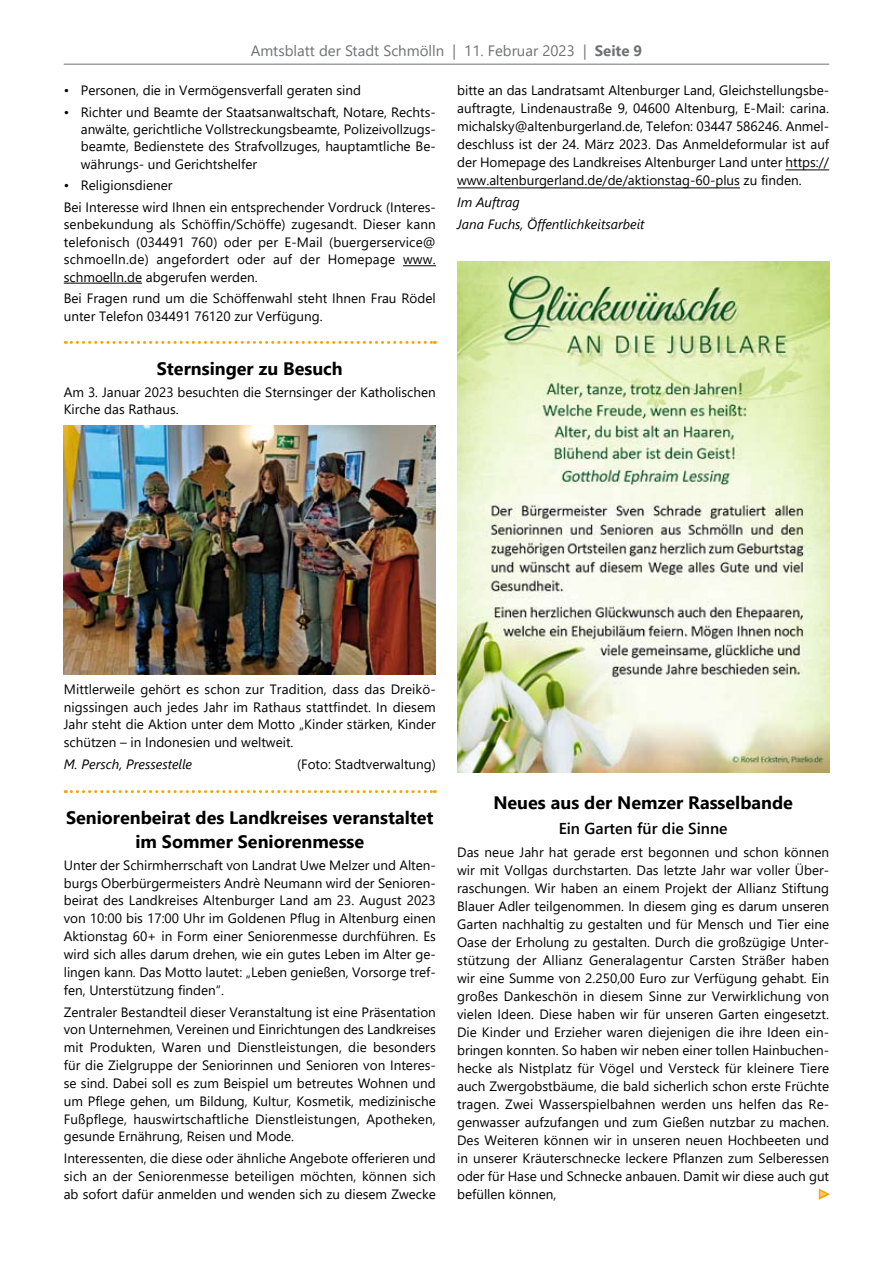
<style>
.page{position:relative;width:893px;height:1263px;background:#fff}
.page>*{position:absolute;margin:0;border:0;box-sizing:border-box;transform-origin:0 0}
.t1{font:700 18px/23.7px "Segoe UI";color:#000;text-align:center}
.t2{font:600 15.75px "Segoe UI";color:#000}
.t3{font:15px "Segoe UI";color:#707173}
.t4{font:13.5px/18px "Segoe UI";color:#000;text-align:justify}
.t5{font:italic 13.5px/22.2px "Segoe UI";color:#000}
.t6{font:9px "Arial Narrow";color:#fcc867}
.s1{font-weight:700}
</style>
<div class="page">
<hr style="left:64px;top:64px;width:765px;height:1px;background:#707173">
<svg style="left:818px;top:1188px;width:12px;height:12px"></svg>
<hr style="left:403px;top:265px;width:33px;height:1px;background:#000">
<hr style="left:64px;top:283px;width:78px;height:1px;background:#000">
<hr style="left:786px;top:169px;width:43px;height:1px;background:#000">
<hr style="left:457px;top:187px;width:283px;height:1px;background:#000">
<img style="left:64px;top:425px;width:372px;height:249px">
<svg style="left:65px;top:790px;width:370px;height:3px"></svg>
<svg style="left:65px;top:341px;width:370px;height:3px"></svg>
<img style="left:457px;top:262px;width:372px;height:510px">
<p class="t3" style="left:251px;top:36px;width:380px">Amtsblatt der Stadt Schmölln | 11. Februar 2023 | <span class="s1">Seite</span></p>
<p class="t4" style="left:64px;top:80px;width:299px">• Personen, die in Vermögensverfall geraten sind</p>
<p class="t4" style="left:81px;top:102px;width:357px;line-height:17.4px;text-indent:-17px">• Richter und Beamte der Staatsanwaltschaft, Notare, Rechts&shy;anwälte, gerichtliche Vollstreckungsbeamte, Polizeivollzugs&shy;beamte, Bedienstete des Strafvollzuges, hauptamtliche Be&shy;währungs- und Gerichtshelfer</p>
<p class="t4" style="left:64px;top:174px;width:374px;line-height:21.6px">• Religionsdiener<br>Bei Interesse wird Ihnen ein entsprechender Vordruck (Interes-</p>
<p class="t4" style="left:64px;top:215px;width:374px;line-height:17.4px">senbekundung als Schöffin/Schöffe) zugesandt. Dieser kann telefonisch (034491 760) oder per E-Mail (buergerservice@ schmoelln.de) angefordert oder auf der Homepage www. schmoelln.de abgerufen werden.</p>
<p class="t4" style="left:64px;top:289px;width:374px;line-height:17.4px">Bei Fragen rund um die Schöffenwahl steht Ihnen Frau Rödel unter Telefon 034491 76120 zur Verfügung.</p>
<h1 class="t1" style="left:157px;top:356px;width:187px">Sternsinger zu Besuch</h1>
<p class="t4" style="left:64px;top:382px;width:374px;line-height:17.4px">Am 3. Januar 2023 besuchten die Sternsinger der Katholischen<br>Kirche das Rathaus.</p>
<p class="t4" style="left:457px;top:80px;width:374px">bitte an das Landratsamt Altenburger Land, Gleichstellungsbe&shy;auftragte, Lindenaustraße 9, 04600 Altenburg, E-Mail: carina. michalsky@altenburgerland.de, Telefon: 03447 586246. Anmel&shy;deschluss ist der 24. März 2023. Das Anmeldeformular ist auf der Homepage des Landkreises Altenburger Land unter https:// www.altenburgerland.de/de/aktionstag-60-plus zu finden.</p>
<p class="t5" style="left:457px;top:189px;width:189px">Im Auftrag<br>Jana Fuchs, Öffentlichkeitsarbeit</p>
<p class="t4" style="left:64px;top:680px;width:374px;line-height:17.4px">Mittlerweile gehört es schon zur Tradition, dass das Dreikö&shy;nigssingen auch jedes Jahr im Rathaus stattfindet. In diesem Jahr steht die Aktion unter dem Motto „Kinder stärken, Kinder schützen – in Indonesien und weltweit.</p>
<p class="t5" style="left:64px;top:751px;width:130px">M. Persch, Pressestelle</p>
<p class="t4" style="left:297px;top:754px;width:140px">(Foto: Stadtverwaltung)</p>
<h1 class="t1" style="left:66px;top:804px;width:369px">Seniorenbeirat des Landkreises veranstaltet im Sommer Seniorenmesse</h1>
<p class="t4" style="left:64px;top:855px;width:374px">Unter der Schirmherrschaft von Landrat Uwe Melzer und Alten&shy;burgs Oberbürgermeisters Andrè Neumann wird der Senioren&shy;beirat des Landkreises Altenburger Land am 23. August 2023 von 10:00 bis 17:00 Uhr im Goldenen Pflug in Altenburg einen Aktionstag 60+ in Form einer Seniorenmesse durchführen. Es wird sich alles darum drehen, wie ein gutes Leben im Alter ge&shy;lingen kann. Das Motto lautet: „Leben genießen, Vorsorge tref&shy;fen, Unterstützung finden“.</p>
<p class="t4" style="left:64px;top:1002px;width:374px">Zentraler Bestandteil dieser Veranstaltung ist eine Präsentation von Unternehmen, Vereinen und Einrichtungen des Landkreises mit Produkten, Waren und Dienstleistungen, die besonders für die Zielgruppe der Seniorinnen und Senioren von Interes&shy;se sind. Dabei soll es zum Beispiel um betreutes Wohnen und um Pflege gehen, um Bildung, Kultur, Kosmetik, medizinische Fußpflege, hauswirtschaftliche Dienstleistungen, Apotheken, gesunde Ernährung, Reisen und Mode.</p>
<p class="t4" style="left:64px;top:1148px;width:374px">Interessenten, die diese oder ähnliche Angebote offerieren und sich an der Seniorenmesse beteiligen möchten, können sich ab sofort dafür anmelden und wenden sich zu diesem Zwecke</p>
<h1 class="t1" style="left:493px;top:790px;width:301px">Neues aus der Nemzer Rasselbande</h1>
<p class="t2" style="left:559px;top:814px;width:170px">Ein Garten für die Sinne</p>
<p class="t4" style="left:457px;top:842px;width:374px">Das neue Jahr hat gerade erst begonnen und schon können wir mit Vollgas durchstarten. Das letzte Jahr war voller Über&shy;raschungen. Wir haben an einem Projekt der Allianz Stiftung Blauer Adler teilgenommen. In diesem ging es darum unseren Garten nachhaltig zu gestalten und für Mensch und Tier eine Oase der Erholung zu gestalten. Durch die großzügige Unter&shy;stützung der Allianz Generalagentur Carsten Sträßer haben wir eine Summe von 2.250,00 Euro zur Verfügung gehabt. Ein großes Dankeschön in diesem Sinne zur Verwirklichung von vielen Ideen. Diese haben wir für unseren Garten eingesetzt.<br>Die Kinder und Erzieher waren diejenigen die ihre Ideen ein&shy;bringen konnten. So haben wir neben einer tollen Hainbuchen&shy;hecke als Nistplatz für Vögel und Versteck für kleinere Tiere auch Zwergobstbäume, die bald sicherlich schon erste Früchte tragen. Zwei Wasserspielbahnen werden uns helfen das Re&shy;genwasser aufzufangen und zum Gießen nutzbar zu machen.<br>Des Weiteren können wir in unseren neuen Hochbeeten und in unserer Kräuterschnecke leckere Pflanzen zum Selberessen oder für Hase und Schnecke anbauen. Damit wir diese auch gut befüllen können,</p>
<p class="t6" style="left:820px;top:1187px;width:10px">►</p>
</div>
